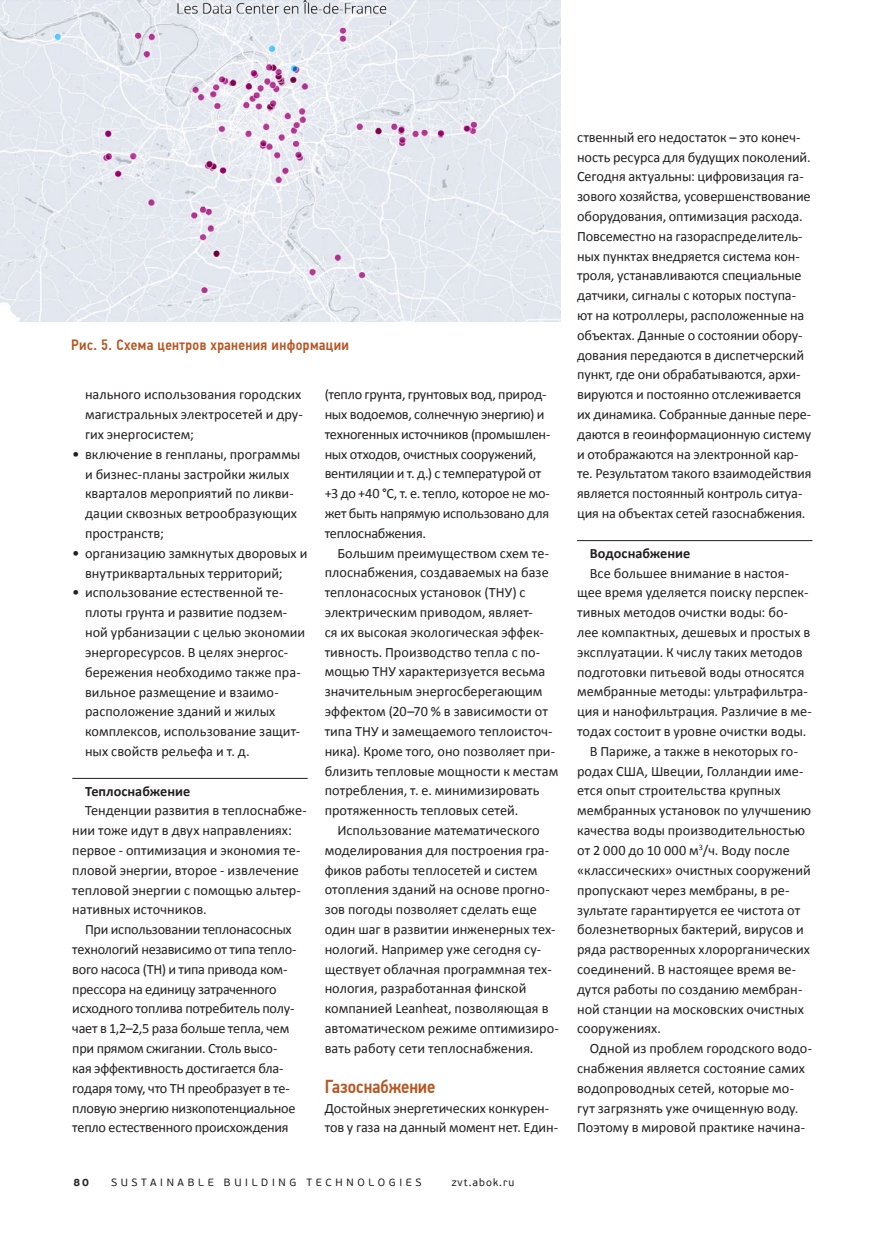
<style>
.page{position:relative;width:872px;height:1234px;background:#fff}
.page>*{position:absolute;margin:0;border:0;box-sizing:border-box;transform-origin:0 0}
.t1{font:500 18.75px "PF Din Text Cond Pro";letter-spacing:-.005em;color:#b95521}
.t2{font:500 15px "PF Din Text Cond Pro";letter-spacing:.025em;color:#b95521}
.t3{font:14.25px/19.8px "Calibri";color:#231f20}
.t4{font:14.25px/19.8px "Calibri";letter-spacing:-.02em;color:#231f20}
.t5{font:700 14.25px "Calibri";color:#231f20}
.t6{font:10.5px "PF Beau Sans Pro";letter-spacing:.35em;color:#231f20}
.t7{font:10.5px "PF Beau Sans Pro";letter-spacing:.1em;color:#231f20}
.t8{font:700 10.5px "PF Beau Sans Pro";color:#231f20}
.s1{font-size:15px}
</style>
<div class="page">
<hr style="left:72px;top:778px;width:236px;height:1px;background:#231f20">
<hr style="left:577px;top:540px;width:235px;height:1px;background:#231f20">
<img style="left:0;top:0;width:560px;height:321px">
<p class="t2" style="left:71px;top:335px;width:279px">Рис. 5. Схема центров хранения информации</p>
<p class="t3" style="left:85px;top:384px;width:219px;text-align:justify">нального использования городских магистральных электросетей и дру&shy;гих энергосистем;</p>
<p class="t3" style="left:85px;top:444px;width:217px;text-indent:-13px"><span class="s1">•</span> включение в генпланы, программы и бизнес-планы застройки жилых кварталов мероприятий по ликви&shy;дации сквозных ветрообразующих пространств;</p>
<p class="t3" style="left:85px;top:543px;width:224px;text-indent:-13px"><span class="s1">•</span> организацию замкнутых дворовых и внутриквартальных территорий;</p>
<p class="t3" style="left:85px;top:582px;width:221px;text-indent:-13px"><span class="s1">•</span> использование естественной те&shy;плоты грунта и развитие подзем&shy;ной урбанизации с целью экономии энергоресурсов. В целях энергос&shy;бережения необходимо также пра&shy;вильное размещение и взаимо&shy;расположение зданий и жилых комплексов, использование защит&shy;ных свойств рельефа и т. д.</p>
<p class="t5" style="left:85px;top:781px;width:107px">Теплоснабжение</p>
<p class="t3" style="left:72px;top:800px;width:236px;text-indent:13px">Тенденции развития в теплоснабже&shy;нии тоже идут в двух направлениях: первое - оптимизация и экономия те&shy;пловой энергии, второе - извлечение тепловой энергии с помощью альтер&shy;нативных источников.</p>
<p class="t4" style="left:72px;top:919px;width:226px;text-indent:13px">При использовании теплонасосных технологий независимо от типа тепло&shy;вого насоса (ТН) и типа привода ком&shy;прессора на единицу затраченного исходного топлива потребитель полу&shy;чает в 1,2–2,5 раза больше тепла, чем при прямом сжигании. Столь высо&shy;кая эффективность достигается бла&shy;годаря тому, что ТН преобразует в те&shy;пловую энергию низкопотенциальное тепло естественного происхождения</p>
<p class="t4" style="left:325px;top:384px;width:227px">(тепло грунта, грунтовых вод, природ&shy;ных водоемов, солнечную энергию) и техногенных источников (промышлен&shy;ных отходов, очистных сооружений, вентиляции и т. д.) с температурой от +3 до +40 °C, т. е. тепло, которое не мо&shy;жет быть напрямую использовано для теплоснабжения.</p>
<p class="t3" style="left:325px;top:543px;width:235px;text-indent:13px">Большим преимуществом схем те&shy;плоснабжения, создаваемых на базе теплонасосных установок (ТНУ) с электрическим приводом, являет-<br>ся их высокая экологическая эффек&shy;тивность. Производство тепла с по&shy;мощью ТНУ характеризуется весьма значительным энергосберегающим эффектом (20–70 % в зависимости от типа ТНУ и замещаемого теплоисточ&shy;ника). Кроме того, оно позволяет при&shy;близить тепловые мощности к местам потребления, т. е. минимизировать протяженность тепловых сетей.</p>
<p class="t3" style="left:325px;top:820px;width:236px;text-indent:13px">Использование математического моделирования для построения гра&shy;фиков работы теплосетей и систем отопления зданий на основе прогно&shy;зов погоды позволяет сделать еще один шаг в развитии инженерных тех&shy;нологий. Например уже сегодня су&shy;ществует облачная программная тех&shy;нология, разработанная финской компанией Leanheat, позволяющая в автоматическом режиме оптимизиро&shy;вать работу сети теплоснабжения.</p>
<h1 class="t1" style="left:325px;top:1074px;width:112px">Газоснабжение</h1>
<p class="t3" style="left:325px;top:1097px;width:235px">Достойных энергетических конкурен&shy;тов у газа на данный момент нет. Един-</p>
<p class="t8" style="left:74px;top:1175px;width:17px">80</p>
<p class="t6" style="left:111px;top:1175px;width:312px">SUSTAINABLE BUILDING TECHNOLOGIES</p>
<p class="t7" style="left:452px;top:1175px;width:64px">zvt.abok.ru</p>
<p class="t3" style="left:577px;top:127px;width:236px">ственный его недостаток – это конеч&shy;ность ресурса для будущих поколений.<br>Сегодня актуальны: цифровизация га&shy;зового хозяйства, усовершенствование оборудования, оптимизация расхода.<br>Повсеместно на газораспределитель&shy;ных пунктах внедряется система кон&shy;троля, устанавливаются специальные датчики, сигналы с которых поступа&shy;ют на котроллеры, расположенные на объектах. Данные о состоянии обору&shy;дования передаются в диспетчерский пункт, где они обрабатываются, архи&shy;вируются и постоянно отслеживается их динамика. Собранные данные пере&shy;даются в геоинформационную систему и отображаются на электронной кар&shy;те. Результатом такого взаимодействия является постоянный контроль ситуа&shy;ция на объектах сетей газоснабжения.</p>
<p class="t5" style="left:590px;top:543px;width:102px">Водоснабжение</p>
<p class="t3" style="left:590px;top:563px;width:201px">Все большее внимание в настоя-</p>
<p class="t3" style="left:577px;top:582px;width:233px">щее время уделяется поиску перспек-</p>
<p class="t3" style="left:577px;top:602px;width:213px">тивных методов очистки воды: бо-</p>
<p class="t3" style="left:577px;top:622px;width:235px">лее компактных, дешевых и простых в</p>
<p class="t3" style="left:577px;top:642px;width:227px">эксплуатации. К числу таких методов</p>
<p class="t3" style="left:577px;top:661px;width:229px">подготовки питьевой воды относятся</p>
<p class="t3" style="left:577px;top:681px;width:232px">мембранные методы: ультрафильтра-</p>
<p class="t3" style="left:577px;top:701px;width:236px">ция и нанофильтрация. Различие в ме-</p>
<p class="t3" style="left:577px;top:721px;width:231px">тодах состоит в уровне очистки воды.</p>
<p class="t3" style="left:590px;top:741px;width:210px">В Париже, а также в некоторых го-</p>
<p class="t3" style="left:577px;top:760px;width:228px">родах США, Швеции, Голландии име-</p>
<p class="t3" style="left:577px;top:780px;width:205px">ется опыт строительства крупных</p>
<p class="t3" style="left:577px;top:800px;width:235px">мембранных установок по улучшению</p>
<p class="t3" style="left:577px;top:820px;width:230px">качества воды производительностью</p>
<p class="t3" style="left:577px;top:840px;width:214px">от 2 000 до 10 000 м<sup>3</sup>/ч. Воду после</p>
<p class="t3" style="left:577px;top:860px;width:235px">«классических» очистных сооружений</p>
<p class="t3" style="left:577px;top:879px;width:214px">пропускают через мембраны, в ре-</p>
<p class="t3" style="left:577px;top:899px;width:225px">зультате гарантируется ее чистота от</p>
<p class="t3" style="left:577px;top:919px;width:228px">болезнетворных бактерий, вирусов и</p>
<p class="t3" style="left:577px;top:939px;width:234px">ряда растворенных хлорорганических</p>
<p class="t3" style="left:577px;top:959px;width:221px">соединений. В настоящее время ве-</p>
<p class="t3" style="left:577px;top:978px;width:227px">дутся работы по созданию мембран-</p>
<p class="t3" style="left:577px;top:998px;width:228px">ной станции на московских очистных</p>
<p class="t3" style="left:577px;top:1018px;width:85px">сооружениях.</p>
<p class="t3" style="left:590px;top:1038px;width:224px">Одной из проблем городского водо-</p>
<p class="t3" style="left:577px;top:1058px;width:229px">снабжения является состояние самих</p>
<p class="t3" style="left:577px;top:1077px;width:219px">водопроводных сетей, которые мо-</p>
<p class="t3" style="left:577px;top:1097px;width:223px">гут загрязнять уже очищенную воду.</p>
<p class="t3" style="left:577px;top:1117px;width:229px">Поэтому в мировой практике начина-</p>
</div>
